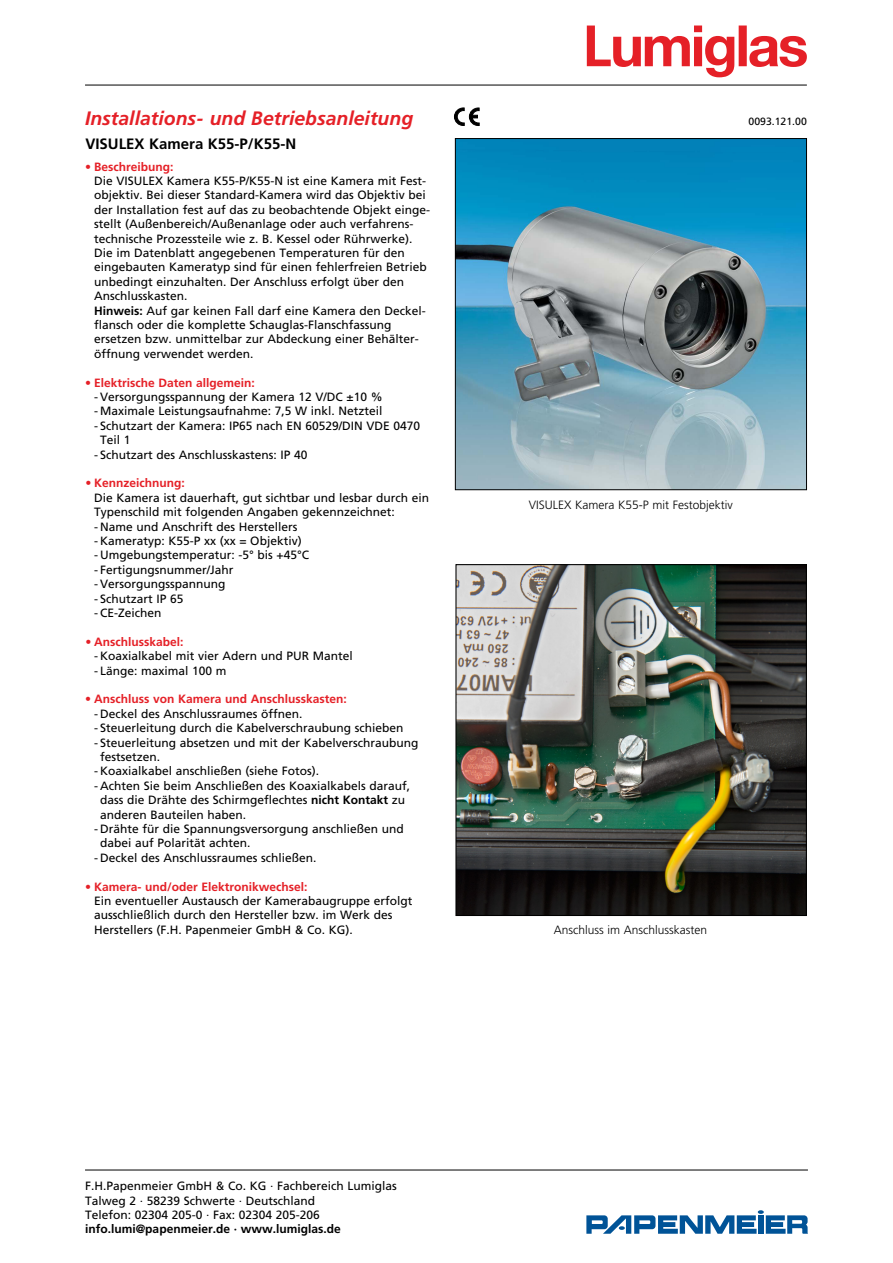
<style>
.page{position:relative;width:893px;height:1263px;background:#fff}
.page>*{position:absolute;margin:0;border:0;box-sizing:border-box;transform-origin:0 0}
.t1{font:italic 700 19.35px "Frutiger";color:#e52027}
.t2{font:700 15px "Frutiger";color:#000}
.Body_rot{font:12px/14.4px "Frutiger";color:#000}
.t3{font:700 12px "Frutiger";color:#e52027}
.t4{font:300 12px "Frutiger";color:#000}
.t5{font:700 12px "Frutiger";color:#000}
.t6{font:10.5px "Frutiger";color:#000}
.s1{font-weight:700}
</style>
<div class="page">
<hr style="left:85px;top:1169px;width:723px;height:1px;background:#000">
<svg style="left:586px;top:1210px;width:222px;height:24px"></svg>
<svg style="left:454px;top:108px;width:25px;height:18px"></svg>
<hr style="left:85px;top:85px;width:722px;height:1px;background:#000">
<svg style="left:587px;top:26px;width:220px;height:51px"></svg>
<img style="left:457px;top:140px;width:348px;height:348px">
<div style="left:455px;top:138px;width:352px;height:352px;border:1px solid #000"></div>
<img style="left:457px;top:566px;width:348px;height:348px">
<div style="left:455px;top:564px;width:352px;height:352px;border:1px solid #000"></div>
<p class="t1" style="left:85px;top:107px;width:330px">Installations- und Betriebsanleitung</p>
<p class="t6" style="left:748px;top:115px;width:60px">0093.121.00</p>
<p class="t2" style="left:85px;top:135px;width:212px">VISULEX Kamera K55-P/K55-N</p>
<p class="t3" style="left:85px;top:159px;width:90px">• Beschreibung:</p>
<p class="Body_rot" style="left:94px;top:174px;width:334px">Die VISULEX Kamera K55-P/K55-N ist eine Kamera mit Fest-</p>
<p class="Body_rot" style="left:94px;top:188px;width:333px">objektiv. Bei dieser Standard-Kamera wird das Objektiv bei</p>
<p class="Body_rot" style="left:94px;top:202px;width:338px">der Installation fest auf das zu beobachtende Objekt einge-</p>
<p class="Body_rot" style="left:94px;top:217px;width:321px">stellt (Außenbereich/Außenanlage oder auch verfahrens-</p>
<p class="Body_rot" style="left:94px;top:231px;width:320px">technische Prozessteile wie z. B. Kessel oder Rührwerke).</p>
<p class="Body_rot" style="left:94px;top:246px;width:312px">Die im Datenblatt angegebenen Temperaturen für den</p>
<p class="Body_rot" style="left:94px;top:260px;width:334px">eingebauten Kameratyp sind für einen fehlerfreien Betrieb unbedingt einzuhalten. Der Anschluss erfolgt über den<br>Anschlusskasten.</p>
<p class="Body_rot" style="left:94px;top:303px;width:333px"><span class="s1">Hinweis:</span> Auf gar keinen Fall darf eine Kamera den Deckel-</p>
<p class="Body_rot" style="left:94px;top:318px;width:299px">flansch oder die komplette Schauglas-Flanschfassung</p>
<p class="Body_rot" style="left:94px;top:332px;width:326px">ersetzen bzw. unmittelbar zur Abdeckung einer Behälter&shy;öffnung verwendet werden.</p>
<p class="t3" style="left:85px;top:375px;width:171px">• Elektrische Daten allgemein:</p>
<p class="Body_rot" style="left:94px;top:390px;width:290px">- Versorgungsspannung der Kamera 12 V/DC ±10 %</p>
<p class="Body_rot" style="left:94px;top:404px;width:290px">- Maximale Leistungsaufnahme: 7,5 W inkl. Netzteil</p>
<p class="Body_rot" style="left:100px;top:418px;width:322px;text-indent:-6px">- Schutzart der Kamera: IP65 nach EN 60529/DIN VDE 0470<br>Teil 1</p>
<p class="Body_rot" style="left:94px;top:447px;width:215px">- Schutzart des Anschlusskastens: IP 40</p>
<p class="t3" style="left:86px;top:476px;width:101px">• Kennzeichnung:</p>
<p class="Body_rot" style="left:94px;top:490px;width:337px">Die Kamera ist dauerhaft, gut sichtbar und lesbar durch ein<br>Typenschild mit folgenden Angaben gekennzeichnet:</p>
<p class="Body_rot" style="left:94px;top:519px;width:205px">- Name und Anschrift des Herstellers</p>
<p class="Body_rot" style="left:94px;top:534px;width:209px">- Kameratyp: K55-P xx (xx = Objektiv)</p>
<p class="Body_rot" style="left:94px;top:548px;width:217px">- Umgebungstemperatur: -5° bis +45°C</p>
<p class="Body_rot" style="left:94px;top:562px;width:141px">- Fertigungsnummer/Jahr</p>
<p class="Body_rot" style="left:94px;top:577px;width:133px">- Versorgungsspannung</p>
<p class="Body_rot" style="left:94px;top:591px;width:91px">- Schutzart IP 65</p>
<p class="Body_rot" style="left:94px;top:606px;width:69px">- CE-Zeichen</p>
<p class="t3" style="left:86px;top:635px;width:99px">• Anschlusskabel:</p>
<p class="Body_rot" style="left:94px;top:649px;width:260px">- Koaxialkabel mit vier Adern und PUR Mantel</p>
<p class="Body_rot" style="left:94px;top:663px;width:134px">- Länge: maximal 100 m</p>
<p class="t3" style="left:85px;top:692px;width:263px">• Anschluss von Kamera und Anschlusskasten:</p>
<p class="Body_rot" style="left:94px;top:706px;width:210px">- Deckel des Anschlussraumes öffnen.</p>
<p class="Body_rot" style="left:94px;top:721px;width:311px">- Steuerleitung durch die Kabelverschraubung schieben</p>
<p class="Body_rot" style="left:100px;top:735px;width:320px;text-indent:-6px">- Steuerleitung absetzen und mit der Kabelverschraubung festsetzen.</p>
<p class="Body_rot" style="left:94px;top:764px;width:227px">- Koaxialkabel anschließen (siehe Fotos).</p>
<p class="Body_rot" style="left:100px;top:778px;width:312px;text-indent:-6px">- Achten Sie beim Anschließen des Koaxialkabels darauf, dass die Drähte des Schirmgeflechtes <span class="s1">nicht Kontakt</span> zu anderen Bauteilen haben.</p>
<p class="Body_rot" style="left:100px;top:822px;width:305px;text-indent:-6px">- Drähte für die Spannungsversorgung anschließen und dabei auf Polarität achten.</p>
<p class="Body_rot" style="left:94px;top:850px;width:224px">- Deckel des Anschlussraumes schließen.</p>
<p class="t3" style="left:85px;top:879px;width:224px">• Kamera- und/oder Elektronikwechsel:</p>
<p class="Body_rot" style="left:94px;top:894px;width:320px">Ein eventueller Austausch der Kamerabaugruppe erfolgt</p>
<p class="Body_rot" style="left:94px;top:908px;width:300px">ausschließlich durch den Hersteller bzw. im Werk des<br>Herstellers (F.H. Papenmeier GmbH &amp; Co. KG).</p>
<p class="Body_rot" style="left:85px;top:1179px;width:313px">F.H.Papenmeier GmbH &amp; Co. KG · Fachbereich Lumiglas</p>
<p class="Body_rot" style="left:85px;top:1193px;width:232px">Talweg 2 · 58239 Schwerte · Deutschland</p>
<p class="Body_rot" style="left:85px;top:1207px;width:236px">Telefon: 02304 205-0 · Fax: 02304 205-206</p>
<p class="t5" style="left:85px;top:1222px;width:257px">info.lumi@papenmeier.de · www.lumiglas.de</p>
<p class="t4" style="left:529px;top:498px;width:205px">VISULEX Kamera K55-P mit Festobjektiv</p>
<p class="t4" style="left:554px;top:922px;width:155px">Anschluss im Anschlusskasten</p>
</div>
